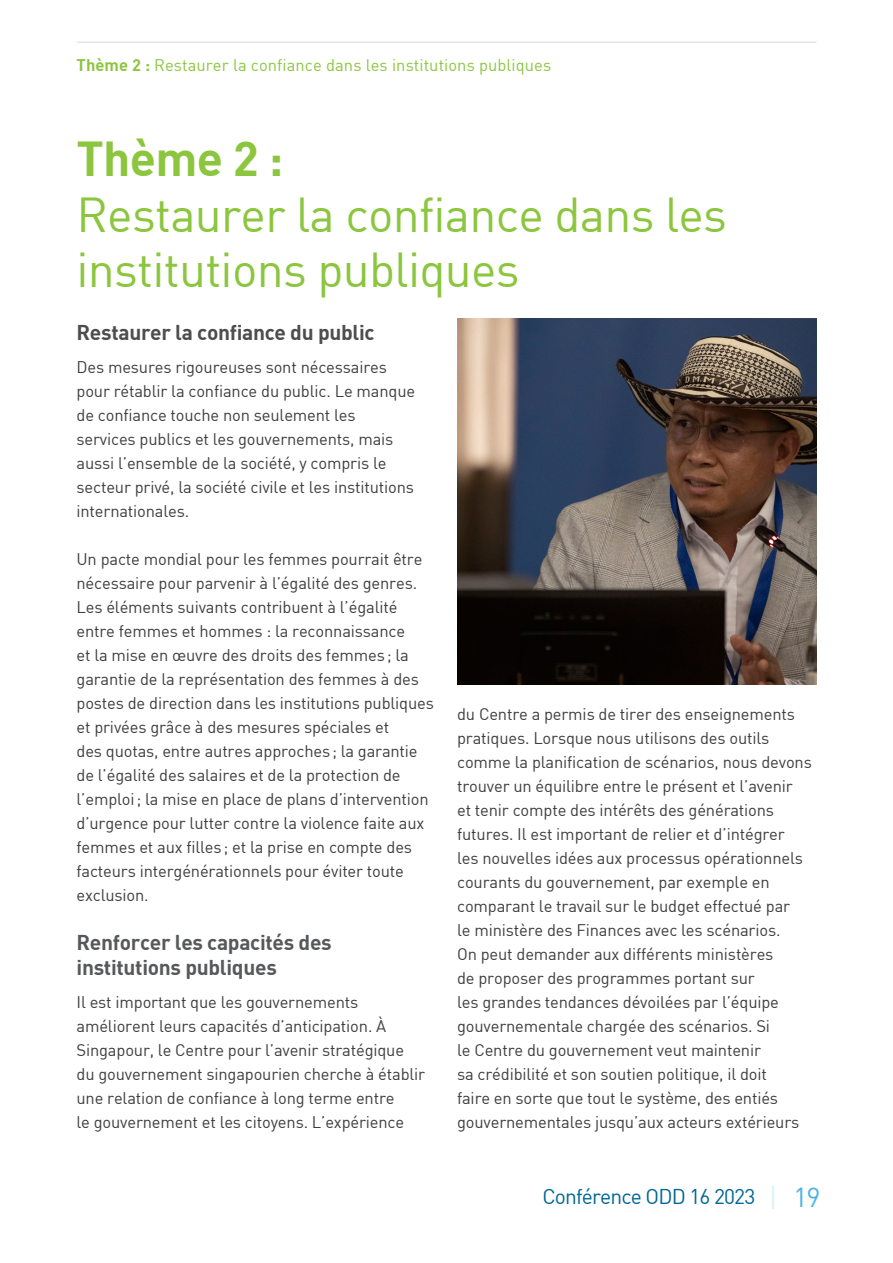
<style>
.page{position:relative;width:893px;height:1263px;background:#fff}
.page>*{position:absolute;margin:0;border:0;box-sizing:border-box;transform-origin:0 0}
.t1{font:48px/55.5px "DIN";letter-spacing:-.015em;color:#8bc63e}
.t2{font:21px/25.2px "DIN Bold";letter-spacing:-.015em;color:#57585a}
.t3{font:21px "DIN Bold";letter-spacing:-.015em;color:#4d4d4d}
.t4{font:21px "DIN";letter-spacing:-.04em;color:#016694}
.Body_Text{font:16.5px/24px "DIN";letter-spacing:-.01em;color:#3e3e3f}
.t5{font:16.5px "DIN";letter-spacing:.005em;color:#8bc63e}
.s1{font-family:"DIN Bold"}
.s2{font-size:27px;color:#dfeffa}
.s3{font-size:27px;color:#4cb4e5}
</style>
<div class="page">
<hr style="left:77px;top:42px;width:739px;height:1px;background:#d8d8d8">
<img style="left:457px;top:319px;width:359px;height:366px">
<p class="t5" style="left:77px;top:54px;width:476px"><span class="s1">Thème 2 :</span> Restaurer la confiance dans les institutions publiques</p>
<h1 class="t1" style="left:77px;top:130px;width:652px"><span class="s1">Thème 2 :<br></span>Restaurer la confiance dans les institutions publiques</h1>
<h3 class="t3" style="left:77px;top:319px;width:300px">Restaurer la confiance du public</h3>
<p class="Body_Text" style="left:77px;top:354px;width:340px">Des mesures rigoureuses sont nécessaires pour rétablir la confiance du public. Le manque de confiance touche non seulement les services publics et les gouvernements, mais aussi l’ensemble de la société, y compris le secteur privé, la société civile et les institutions internationales.</p>
<p class="Body_Text" style="left:77px;top:546px;width:359px">Un pacte mondial pour les femmes pourrait être nécessaire pour parvenir à l’égalité des genres.<br>Les éléments suivants contribuent à l’égalité entre femmes et hommes : la reconnaissance<br>et la mise en œuvre des droits des femmes; la garantie de la représentation des femmes à des postes de direction dans les institutions publiques et privées grâce à des mesures spéciales et<br>des quotas, entre autres approches; la garantie de l’égalité des salaires et de la protection de l’emploi; la mise en place de plans d’intervention d’urgence pour lutter contre la violence faite aux femmes et aux filles; et la prise en compte des facteurs intergénérationnels pour éviter toute exclusion.</p>
<h3 class="t2" style="left:77px;top:929px;width:257px">Renforcer les capacités des institutions publiques</h3>
<p class="Body_Text" style="left:77px;top:989px;width:350px">Il est important que les gouvernements améliorent leurs capacités d’anticipation. À Singapour, le Centre pour l’avenir stratégique du gouvernement singapourien cherche à établir une relation de confiance à long terme entre<br>le gouvernement et les citoyens. L’expérience</p>
<p class="Body_Text" style="left:457px;top:701px;width:356px">du Centre a permis de tirer des enseignements pratiques. Lorsque nous utilisons des outils comme la planification de scénarios, nous devons trouver un équilibre entre le présent et l’avenir<br>et tenir compte des intérêts des générations futures. Il est important de relier et d’intégrer<br>les nouvelles idées aux processus opérationnels courants du gouvernement, par exemple en comparant le travail sur le budget effectué par<br>le ministère des Finances avec les scénarios.<br>On peut demander aux différents ministères<br>de proposer des programmes portant sur<br>les grandes tendances dévoilées par l’équipe gouvernementale chargée des scénarios. Si<br>le Centre du gouvernement veut maintenir<br>sa crédibilité et son soutien politique, il doit<br>faire en sorte que tout le système, des entiés gouvernementales jusqu’aux acteurs extérieurs</p>
<p class="t4" style="left:542px;top:1184px;width:280px">Conférence ODD 16 2023 <span class="s2">|</span> <span class="s3">19</span></p>
</div>
